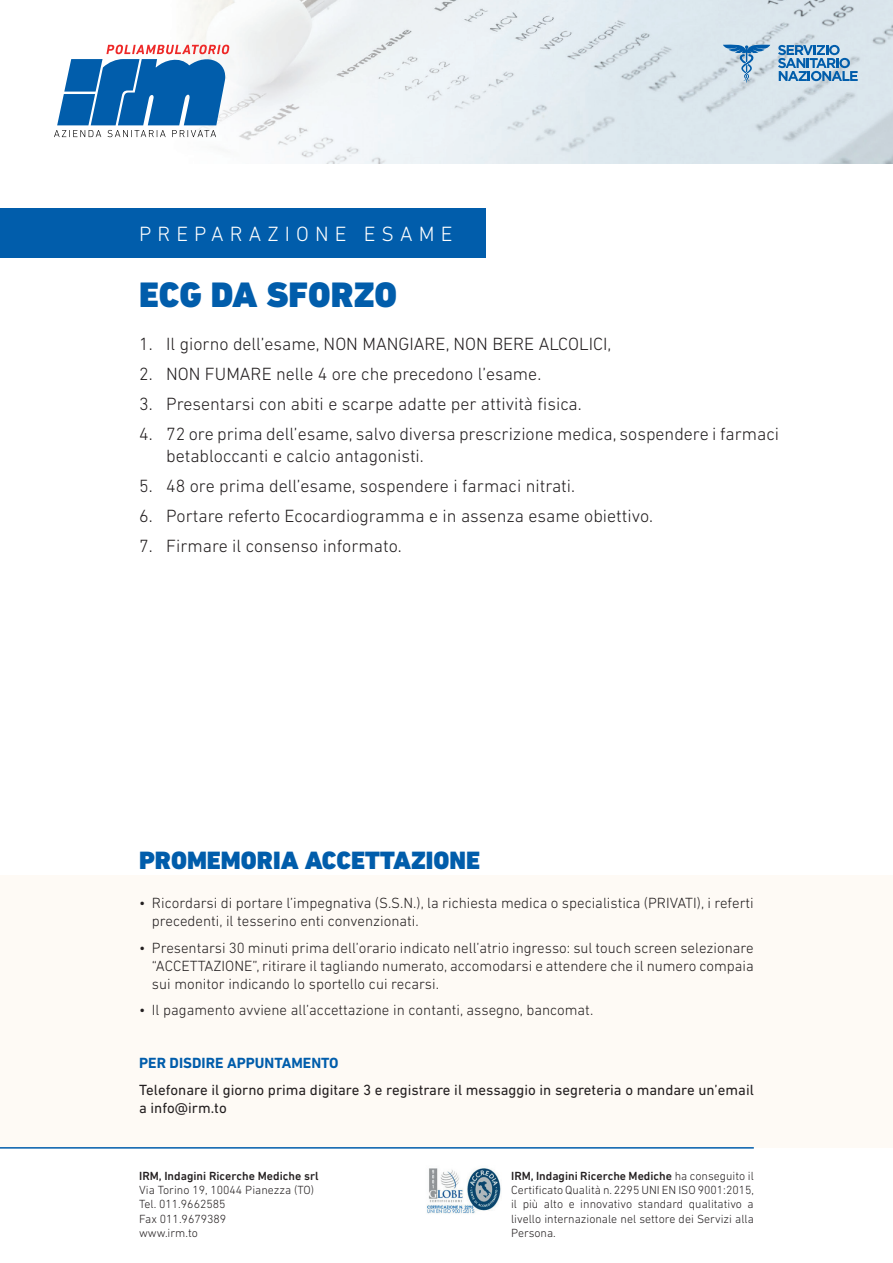
<style>
.page{position:relative;width:893px;height:1263px;background:#fff}
.page>*{position:absolute;margin:0;border:0;box-sizing:border-box;transform-origin:0 0}
.t1{font:900 36px "DIN Next LT Pro";color:#015dab}
.t2{font:900 25.5px "DIN Next LT Pro";color:#015dab}
.t3{font:300 21px "DIN Next LT Pro";letter-spacing:.29em;color:#fff}
.t4{font:300 18px/21.6px "DIN Next LT Pro";color:#231f20}
.t5{font:300 15px/18px "DIN Next LT Pro";color:#231f20}
.t6{font:15px/18px "DIN Next LT Pro";color:#231f20}
.t7{font:700 15px "DIN Next LT Pro";color:#015dab}
.t8{font:300 12px/14.4px "DIN Next LT Pro";color:#231f20;text-align:justify}
.t9{font:500 12px "DIN Next LT Pro";color:#231f20}
.s1{font-weight:500}
</style>
<div class="page">
<div style="left:0;top:876px;width:893px;height:272px;background:#fefaf5"></div>
<img style="left:131px;top:0;width:762px;height:164px">
<div style="left:0;top:208px;width:486px;height:50px;background:#015dab"></div>
<hr style="left:0;top:1147px;width:754px;height:1px;background:#015dab">
<svg style="left:54px;top:45px;width:175px;height:92px"></svg>
<svg style="left:778px;top:45px;width:80px;height:36px;background:#7eabcf"></svg>
<svg style="left:723px;top:43px;width:47px;height:41px;background:#a9c5da"></svg>
<img style="left:427px;top:1168px;width:74px;height:46px">
<h3 class="t3" style="left:139px;top:222px;width:315px">PREPARAZIONE ESAME</h3>
<h1 class="t1" style="left:139px;top:273px;width:260px">ECG DA SFORZO</h1>
<p class="t4" style="left:139px;top:333px;width:474px">1. Il giorno dell’esame, NON MANGIARE, NON BERE ALCOLICI,</p>
<p class="t4" style="left:139px;top:363px;width:404px">2. NON FUMARE nelle 4 ore che precedono l’esame.</p>
<p class="t4" style="left:139px;top:393px;width:444px">3. Presentarsi con abiti e scarpe adatte per attività fisica.</p>
<p class="t4" style="left:166px;top:423px;width:615px;text-indent:-27px">4. 72 ore prima dell’esame, salvo diversa prescrizione medica, sospendere i farmaci betabloccanti e calcio antagonisti.</p>
<p class="t4" style="left:139px;top:475px;width:437px">5. 48 ore prima dell’esame, sospendere i farmaci nitrati.</p>
<p class="t4" style="left:139px;top:505px;width:515px">6. Portare referto Ecocardiogramma e in assenza esame obiettivo.</p>
<p class="t4" style="left:139px;top:535px;width:264px">7. Firmare il consenso informato.</p>
<h2 class="t2" style="left:139px;top:845px;width:342px">PROMEMORIA ACCETTAZIONE</h2>
<p class="t5" style="left:152px;top:894px;width:603px;text-indent:-13px">• Ricordarsi di portare l’impegnativa (S.S.N.), la richiesta medica o specialistica (PRIVATI), i referti precedenti, il tesserino enti convenzionati.</p>
<p class="t5" style="left:152px;top:938px;width:603px;text-align:justify;text-indent:-13px">• Presentarsi 30 minuti prima dell’orario indicato nell’atrio ingresso: sul touch screen selezionare “ACCETTAZIONE”, ritirare il tagliando numerato, accomodarsi e attendere che il numero compaia sui monitor indicando lo sportello cui recarsi.</p>
<p class="t5" style="left:139px;top:1001px;width:456px">• Il pagamento avviene all’accettazione in contanti, assegno, bancomat.</p>
<p class="t7" style="left:139px;top:1054px;width:201px">PER DISDIRE APPUNTAMENTO</p>
<p class="t6" style="left:139px;top:1080px;width:616px">Telefonare il giorno prima digitare 3 e registrare il messaggio in segreteria o mandare un’email a info@irm.to</p>
<p class="t9" style="left:139px;top:1168px;width:181px">IRM, Indagini Ricerche Mediche srl</p>
<p class="t8" style="left:139px;top:1182px;width:176px;text-align:left">Via Torino 19, 10044 Pianezza (TO)<br>Tel. 011.9662585<br>Fax 011.9679389<br>www.irm.to</p>
<p class="t8" style="left:511px;top:1168px;width:244px"><span class="s1">IRM, Indagini Ricerche Mediche</span> ha conseguito il Certificato Qualità n. 2295 UNI EN ISO 9001:2015, il più alto e innovativo standard qualitativo a livello internazionale nel settore dei Servizi alla Persona.</p>
</div>
